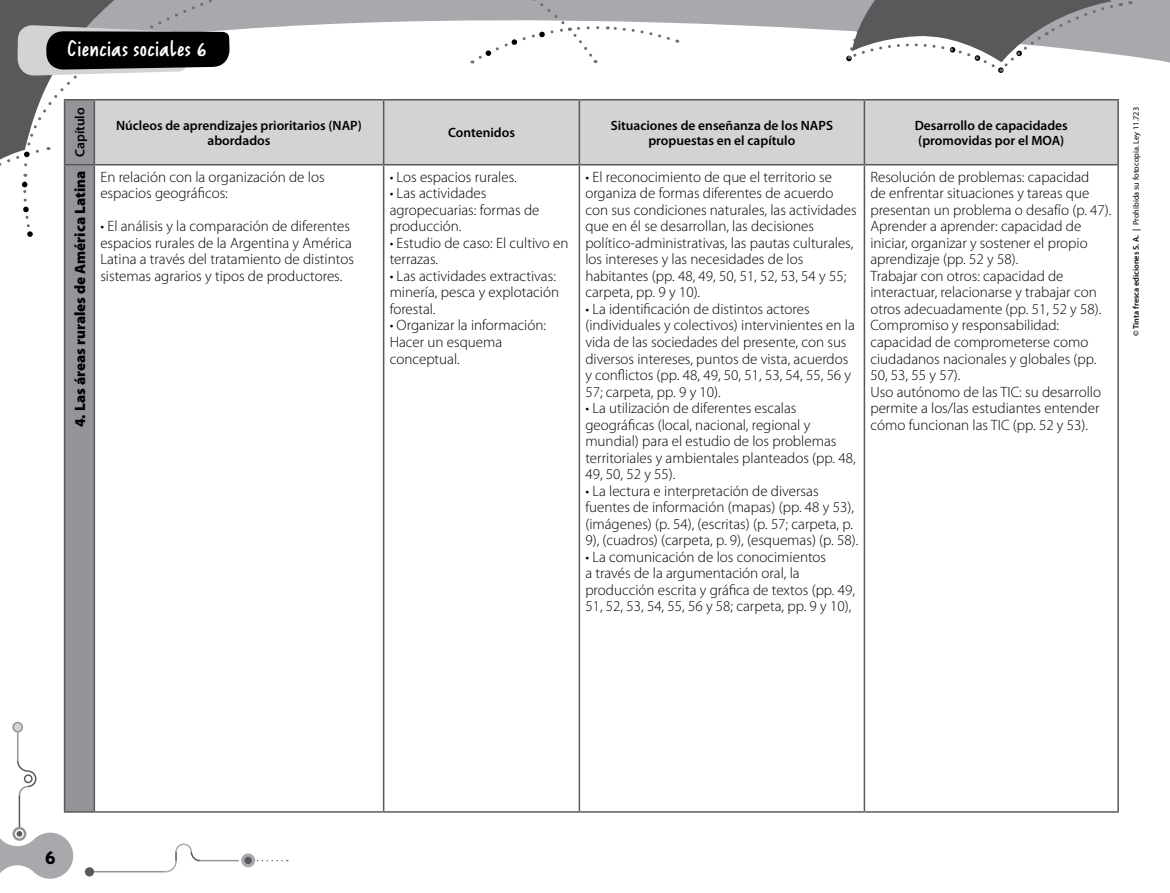
<style>
.page{position:relative;width:1170px;height:893px;background:#fff}
.page>*{position:absolute;margin:0;border:0;box-sizing:border-box;transform-origin:0 0}
.t1{font:22.5px "Reprineato";letter-spacing:-.02em;color:#fff;scale:1.2 1}
.t2{font:700 18px "Mikado";color:#000}
.t3{font:300 15px/16.5px "Myriad Pro";color:#000}
.t4{font:900 15px "Myriad Pro";color:#000}
.t5{font:600 13.5px/15px "Myriad Pro";color:#000;text-align:center}
.t6{font:8.25px "Myriad Pro";color:#000}
.s1{font-weight:600}
</style>
<div class="page">
<svg style="left:410px;top:0;width:759px;height:63px"></svg>
<svg style="left:230px;top:0;width:180px;height:30px"></svg>
<svg style="left:607px;top:25px;width:70px;height:18px"></svg>
<svg style="left:416px;top:0;width:184px;height:63px"></svg>
<svg style="left:255px;top:860px;width:33px;height:1px"></svg>
<div style="left:241px;top:853px;width:14px;height:14px;background:#a7a9ac;border-radius:50%"></div>
<div style="left:244px;top:857px;width:8px;height:7px;background:#58595b;border-radius:50%"></div>
<hr style="left:200px;top:860px;width:39px;height:1px;background:#939598">
<hr style="left:92px;top:871px;width:74px;height:1px;background:#939598">
<svg style="left:164px;top:843px;width:37px;height:30px"></svg>
<div style="left:85px;top:867px;width:9px;height:9px;background:#58595b;border-radius:50%"></div>
<svg style="left:0;top:830px;width:74px;height:49px"></svg>
<hr style="left:19px;top:795px;width:1px;height:39px;background:#58595b">
<svg style="left:12px;top:827px;width:14px;height:14px"></svg>
<div style="left:16px;top:830px;width:7px;height:7px;background:#58595b;border-radius:50%"></div>
<div style="left:15px;top:829px;width:9px;height:9px;border:2px solid #fff;border-radius:50%"></div>
<svg style="left:846px;top:0;width:287px;height:73px"></svg>
<svg style="left:0;top:0;width:230px;height:812px"></svg>
<div style="left:95px;top:100px;width:1022px;height:64px;background:#d1d3d4"></div>
<hr style="left:64px;top:99px;width:30px;height:1px;background:#58595b">
<hr style="left:64px;top:100px;width:1px;height:64px;background:#58595b">
<hr style="left:94px;top:99px;width:289px;height:1px;background:#58595b">
<hr style="left:94px;top:100px;width:1px;height:64px;background:#58595b">
<hr style="left:383px;top:99px;width:196px;height:1px;background:#58595b">
<hr style="left:383px;top:100px;width:1px;height:64px;background:#58595b">
<hr style="left:579px;top:99px;width:285px;height:1px;background:#58595b">
<hr style="left:578px;top:100px;width:2px;height:64px;background:#58595b">
<hr style="left:864px;top:99px;width:254px;height:1px;background:#58595b">
<hr style="left:863px;top:100px;width:2px;height:64px;background:#58595b">
<hr style="left:1117px;top:100px;width:1px;height:64px;background:#58595b">
<hr style="left:64px;top:164px;width:30px;height:1px;background:#58595b">
<hr style="left:64px;top:165px;width:1px;height:646px;background:#58595b">
<hr style="left:94px;top:164px;width:289px;height:1px;background:#58595b">
<hr style="left:94px;top:165px;width:1px;height:646px;background:#58595b">
<hr style="left:383px;top:164px;width:196px;height:1px;background:#58595b">
<hr style="left:383px;top:165px;width:1px;height:646px;background:#58595b">
<hr style="left:579px;top:164px;width:285px;height:1px;background:#58595b">
<hr style="left:578px;top:165px;width:2px;height:646px;background:#58595b">
<hr style="left:864px;top:164px;width:254px;height:1px;background:#58595b">
<hr style="left:863px;top:165px;width:2px;height:646px;background:#58595b">
<hr style="left:1117px;top:165px;width:1px;height:646px;background:#58595b">
<hr style="left:64px;top:811px;width:30px;height:2px;background:#58595b">
<hr style="left:94px;top:811px;width:289px;height:2px;background:#58595b">
<hr style="left:383px;top:811px;width:196px;height:2px;background:#58595b">
<hr style="left:579px;top:811px;width:285px;height:2px;background:#58595b">
<hr style="left:864px;top:811px;width:254px;height:2px;background:#58595b">
<h1 class="t1" style="left:67px;top:35px;width:118px">Ciencias sociales 6</h1>
<p class="t5" style="left:73px;top:157px;width:51px;rotate:-90deg">Capítulo</p>
<p class="t5" style="left:116px;top:118px;width:247px">Núcleos de aprendizajes prioritarios (NAP) abordados</p>
<p class="t5" style="left:448px;top:125px;width:68px">Contenidos</p>
<p class="t5" style="left:610px;top:118px;width:224px">Situaciones de enseñanza de los NAPS propuestas en el capítulo</p>
<p class="t5" style="left:914px;top:118px;width:155px;text-align:left">Desarrollo de capacidades (promovidas por el MOA)</p>
<p class="t4" style="left:71px;top:427px;width:258px;rotate:-90deg">4. Las áreas rurales de América Latina</p>
<p class="t3" style="left:100px;top:169px;width:226px">En relación con la organización de los espacios geográficos:</p>
<p class="t3" style="left:100px;top:218px;width:255px">• El análisis y la comparación de diferentes espacios rurales de la Argentina y América Latina a través del tratamiento de distintos sistemas agrarios y tipos de productores.</p>
<p class="t3" style="left:389px;top:169px;width:129px">• Los espacios rurales.</p>
<p class="t3" style="left:389px;top:185px;width:151px">• Las actividades agropecuarias: formas de producción.</p>
<p class="t3" style="left:389px;top:235px;width:180px">• Estudio de caso: El cultivo en terrazas.</p>
<p class="t3" style="left:389px;top:268px;width:171px">• Las actividades extractivas: minería, pesca y explotación forestal.</p>
<p class="t3" style="left:389px;top:317px;width:158px">• Organizar la información:<br>Hacer un esquema conceptual.</p>
<p class="t3" style="left:585px;top:169px;width:273px">• El reconocimiento de que el territorio se organiza de formas diferentes de acuerdo con sus condiciones naturales, las actividades que en él se desarrollan, las decisiones político-administrativas, las pautas culturales, los intereses y las necesidades de los habitantes (pp. 48, 49, 50, 51, 52, 53, 54 y 55; carpeta, pp. 9 y 10).</p>
<p class="t3" style="left:585px;top:301px;width:271px">• La identificación de distintos actores (individuales y colectivos) intervinientes en la vida de las sociedades del presente, con sus diversos intereses, puntos de vista, acuerdos y conflictos (pp. 48, 49, 50, 51, 53, 54, 55, 56 y 57; carpeta, pp. 9 y 10).</p>
<p class="t3" style="left:585px;top:400px;width:272px">• La utilización de diferentes escalas geográficas (local, nacional, regional y mundial) para el estudio de los problemas territoriales y ambientales planteados (pp. 48, 49, 50, 52 y 55).</p>
<p class="t3" style="left:585px;top:482px;width:274px">• La lectura e interpretación de diversas fuentes de información (mapas) (pp. 48 y 53), (imágenes) (p. 54), (escritas) (p. 57; carpeta, p.<br>9), (cuadros) (carpeta, p. 9), (esquemas) (p. 58).</p>
<p class="t3" style="left:585px;top:548px;width:271px">• La comunicación de los conocimientos<br>a través de la argumentación oral, la producción escrita y gráfica de textos (pp. 49, 51, 52, 53, 54, 55, 56 y 58; carpeta, pp. 9 y 10),</p>
<p class="t3" style="left:870px;top:169px;width:242px">Resolución de problemas: capacidad<br>de enfrentar situaciones y tareas que presentan un problema o desafío (p. 47).<br>Aprender a aprender: capacidad de iniciar, organizar y sostener el propio aprendizaje (pp. 52 y 58).<br>Trabajar con otros: capacidad de interactuar, relacionarse y trabajar con otros adecuadamente (pp. 51, 52 y 58).<br>Compromiso y responsabilidad: capacidad de comprometerse como ciudadanos nacionales y globales (pp.<br>50, 53, 55 y 57).<br>Uso autónomo de las TIC: su desarrollo permite a los/las estudiantes entender cómo funcionan las TIC (pp. 52 y 53).</p>
<p class="t6" style="left:1131px;top:336px;width:230px;rotate:-90deg"><span class="s1">© Tinta fresca ediciones S. A. |</span> Prohibida su fotocopia. Ley 11.723</p>
<p class="t2" style="left:45px;top:846px;width:12px">6</p>
</div>
